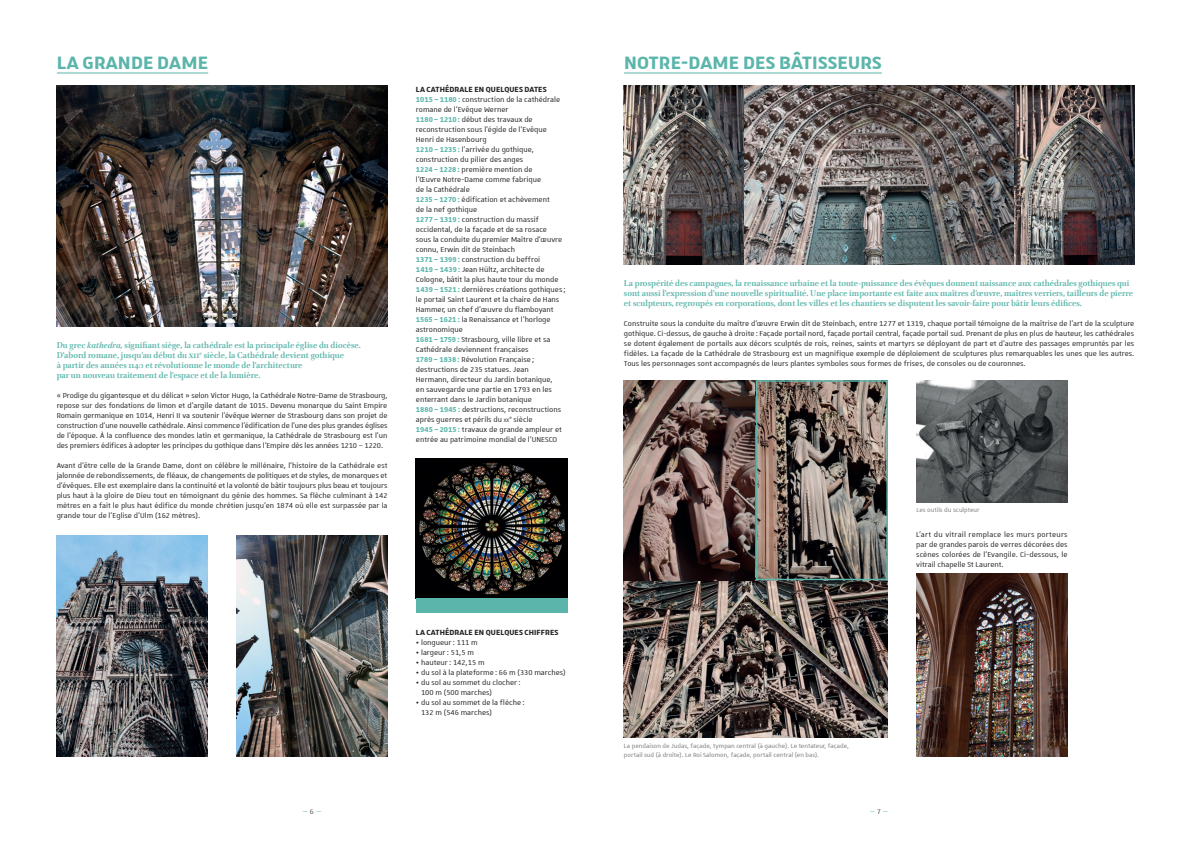
<style>
.page{position:relative;width:1191px;height:842px;background:#fff}
.page>*{position:absolute;margin:0;border:0;box-sizing:border-box;transform-origin:0 0}
.titre{font:700 24px "Unistra A";letter-spacing:.01em;color:#5bb5aa}
.ss-titre{font:700 10px "Unistra A";letter-spacing:.01em;color:#231f20}
.texte{font:9.5px/10px "Unistra A";color:#231f20;text-align:justify}
.texte_aligné_à_gauch{font:9.5px/10px "Unistra A";color:#231f20}
.intro{font:700 9.5px/10px "Brill";color:#5bb5aa}
.t1{font:9px "Unistra A";color:#5bb5aa}
.légendes_photos{font:8px/9px "Unistra A";color:#7e787b}
.s1{font-style:italic}
.s2{font-weight:700;color:#5bb5aa}
.s3{font-size:6.7px}
.s4{color:#4d4646}
</style>
<div class="page">
<hr style="left:57px;top:73px;width:151px;height:1px;background:#5bb5aa">
<img style="left:236px;top:536px;width:151px;height:221px">
<img style="left:57px;top:85px;width:330px;height:242px">
<img style="left:57px;top:536px;width:151px;height:221px">
<img style="left:624px;top:85px;width:510px;height:180px">
<img style="left:624px;top:380px;width:264px;height:358px">
<div style="left:756px;top:380px;width:132px;height:200px;border:2px solid #5bb5aa"></div>
<hr style="left:624px;top:73px;width:258px;height:1px;background:#5bb5aa">
<img style="left:416px;top:459px;width:151px;height:139px">
<div style="left:416px;top:598px;width:151px;height:14px;background:#5bb5aa"></div>
<img style="left:916px;top:380px;width:151px;height:122px">
<img style="left:916px;top:573px;width:151px;height:184px">
<p class="titre" style="left:57px;top:49px;width:153px">LA GRANDE DAME</p>
<p class="intro" style="left:57px;top:340px;width:306px">Du grec <span class="s1">kathedra,</span> signifiant siège, la cathédrale est la principale église du diocèse.<br>D’abord romane, jusqu’au début du xii<sup>e</sup> siècle, la Cathédrale devient gothique<br>à partir des années 1140 et révolutionne le monde de l’architecture<br>par un nouveau traitement de l’espace et de la lumière.</p>
<p class="texte" style="left:57px;top:390px;width:332px">« Prodige du gigantesque et du délicat » selon Victor Hugo, la Cathédrale Notre-Dame de Strasbourg, repose sur des fondations de limon et d’argile datant de 1015. Devenu monarque du Saint Empire Romain germanique en 1014, Henri II va soutenir l’évêque Werner de Strasbourg dans son projet de construction d’une nouvelle cathédrale. Ainsi commence l’édification de l’une des plus grandes églises de l’époque. À la confluence des mondes latin et germanique, la Cathédrale de Strasbourg est l’un des premiers édifices à adopter les principes du gothique dans l’Empire dès les années 1210 – 1220.</p>
<p class="texte" style="left:57px;top:460px;width:332px">Avant d’être celle de la Grande Dame, dont on célèbre le millénaire, l’histoire de la Cathédrale est jalonnée de rebondissements, de fléaux, de changements de politiques et de styles, de monarques et d’évêques. Elle est exemplaire dans la continuité et la volonté de bâtir toujours plus beau et toujours plus haut à la gloire de Dieu tout en témoignant du génie des hommes. Sa flèche culminant à 142 mètres en a fait le plus haut édifice du monde chrétien jusqu’en 1874 où elle est surpassée par la grande tour de l’Eglise d’Ulm (162 mètres).</p>
<p class="ss-titre" style="left:416px;top:84px;width:132px">LA CATHÉDRALE EN QUELQUES DATES</p>
<p class="texte_aligné_à_gauch" style="left:416px;top:95px;width:146px"><span class="s2">1015 – 1180 :</span> construction de la cathédrale romane de l’Evêque Werner</p>
<p class="texte_aligné_à_gauch" style="left:416px;top:115px;width:133px"><span class="s2">1180 – 1210 :</span> début des travaux de reconstruction sous l’égide de l’Evêque<br>Henri de Hasenbourg</p>
<p class="texte_aligné_à_gauch" style="left:416px;top:145px;width:119px"><span class="s2">1210 – 1235 :</span> l’arrivée du gothique, construction du pilier des anges</p>
<p class="texte_aligné_à_gauch" style="left:416px;top:165px;width:127px"><span class="s2">1224 – 1228 :</span> première mention de l’Œuvre Notre-Dame comme fabrique de la Cathédrale</p>
<p class="texte_aligné_à_gauch" style="left:416px;top:195px;width:135px"><span class="s2">1235 – 1270 :</span> édification et achèvement de la nef gothique</p>
<p class="texte_aligné_à_gauch" style="left:416px;top:215px;width:148px"><span class="s2">1277 – 1319 :</span> construction du massif occidental, de la façade et de sa rosace sous la conduite du premier Maître d’œuvre connu, Erwin dit de Steinbach</p>
<p class="texte_aligné_à_gauch" style="left:416px;top:255px;width:126px"><span class="s2">1371 – 1399 :</span> construction du beffroi</p>
<p class="texte_aligné_à_gauch" style="left:416px;top:265px;width:144px"><span class="s2">1419 – 1439 :</span> Jean Hültz, architecte de<br>Cologne, bâtit la plus haute tour du monde</p>
<p class="texte_aligné_à_gauch" style="left:416px;top:285px;width:151px"><span class="s2">1439 – 1521 :</span> dernières créations gothiques; le portail Saint Laurent et la chaire de Hans<br>Hammer, un chef d’œuvre du flamboyant</p>
<p class="texte_aligné_à_gauch" style="left:416px;top:315px;width:136px"><span class="s2">1565 – 1621 :</span> la Renaissance et l’horloge astronomique</p>
<p class="texte_aligné_à_gauch" style="left:416px;top:335px;width:136px"><span class="s2">1681 – 1759 :</span> Strasbourg, ville libre et sa<br>Cathédrale deviennent françaises</p>
<p class="texte_aligné_à_gauch" style="left:416px;top:355px;width:138px"><span class="s2">1789 – 1838 :</span> Révolution Française ; destructions de 235 statues. Jean Hermann, directeur du Jardin botanique, en sauvegarde une partie en 1793 en les enterrant dans le Jardin botanique</p>
<p class="texte_aligné_à_gauch" style="left:416px;top:405px;width:147px"><span class="s2">1880 – 1945 :</span> destructions, reconstructions après guerres et périls du <span class="s3">xx</span><sup>e</sup> siècle</p>
<p class="texte_aligné_à_gauch" style="left:416px;top:425px;width:147px"><span class="s2">1945 – 2015 :</span> travaux de grande ampleur et entrée au patrimoine mondial de l’UNESCO</p>
<p class="ss-titre" style="left:416px;top:627px;width:144px">LA CATHÉDRALE EN QUELQUES CHIFFRES</p>
<p class="texte" style="left:416px;top:637px;width:63px">• longueur: 111 m</p>
<p class="texte" style="left:416px;top:647px;width:60px">• largeur: 51,5 m</p>
<p class="texte" style="left:416px;top:657px;width:70px">• hauteur: 142,15 m</p>
<p class="texte" style="left:416px;top:667px;width:151px">• du sol à la plateforme : 66 m (330 marches)</p>
<p class="texte" style="left:421px;top:677px;width:101px;text-indent:-5px">• du sol au sommet du clocher:<br>100 m (500 marches)</p>
<p class="texte" style="left:421px;top:697px;width:105px;text-indent:-5px">• du sol au sommet de la flèche :<br>132 m (546 marches)</p>
<p class="titre" style="left:624px;top:49px;width:259px">NOTRE-DAME DES BÂTISSEURS</p>
<p class="intro" style="left:624px;top:279px;width:510px">La prospérité des campagnes, la renaissance urbaine et la toute-puissance des évêques donnent naissance aux cathédrales gothiques qui sont aussi l’expression d’une nouvelle spiritualité. Une place importante est faite aux maîtres d’œuvre, maîtres verriers, tailleurs de pierre et sculpteurs, regroupés en corporations, dont les villes et les chantiers se disputent les savoir-faire pour bâtir leurs édifices.</p>
<p class="texte" style="left:624px;top:318px;width:512px">Construite sous la conduite du maître d’œuvre Erwin dit de Steinbach, entre 1277 et 1319, chaque portail témoigne de la maîtrise de l’art de la sculpture gothique. Ci-dessus, de gauche à droite : Façade portail nord, façade portail central, façade portail sud. Prenant de plus en plus de hauteur, les cathédrales se dotent également de portails aux décors sculptés de rois, reines, saints et martyrs se déployant de part et d’autre des passages empruntés par les fidèles. La façade de la Cathédrale de Strasbourg est un magnifique exemple de déploiement de sculptures plus remarquables les unes que les autres.<br>Tous les personnages sont accompagnés de leurs plantes symboles sous formes de frises, de consoles ou de couronnes.</p>
<p class="légendes_photos" style="left:916px;top:505px;width:65px">Les outils du sculpteur</p>
<p class="texte" style="left:916px;top:530px;width:153px">L’art du vitrail remplace les murs porteurs par de grandes parois de verres décorées des scènes colorées de l’Evangile. Ci-dessous, le vitrail chapelle St Laurent.</p>
<p class="légendes_photos" style="left:624px;top:741px;width:226px">La pendaison de Judas, façade, tympan central (à gauche). Le tentateur, façade, portail sud (à droite). Le Roi Salomon, façade, portail central (en bas).</p>
<p class="t1" style="left:302px;top:807px;width:20px">— <span class="s4">6</span> —</p>
<p class="t1" style="left:870px;top:807px;width:20px">— <span class="s4">7</span> —</p>
</div>
